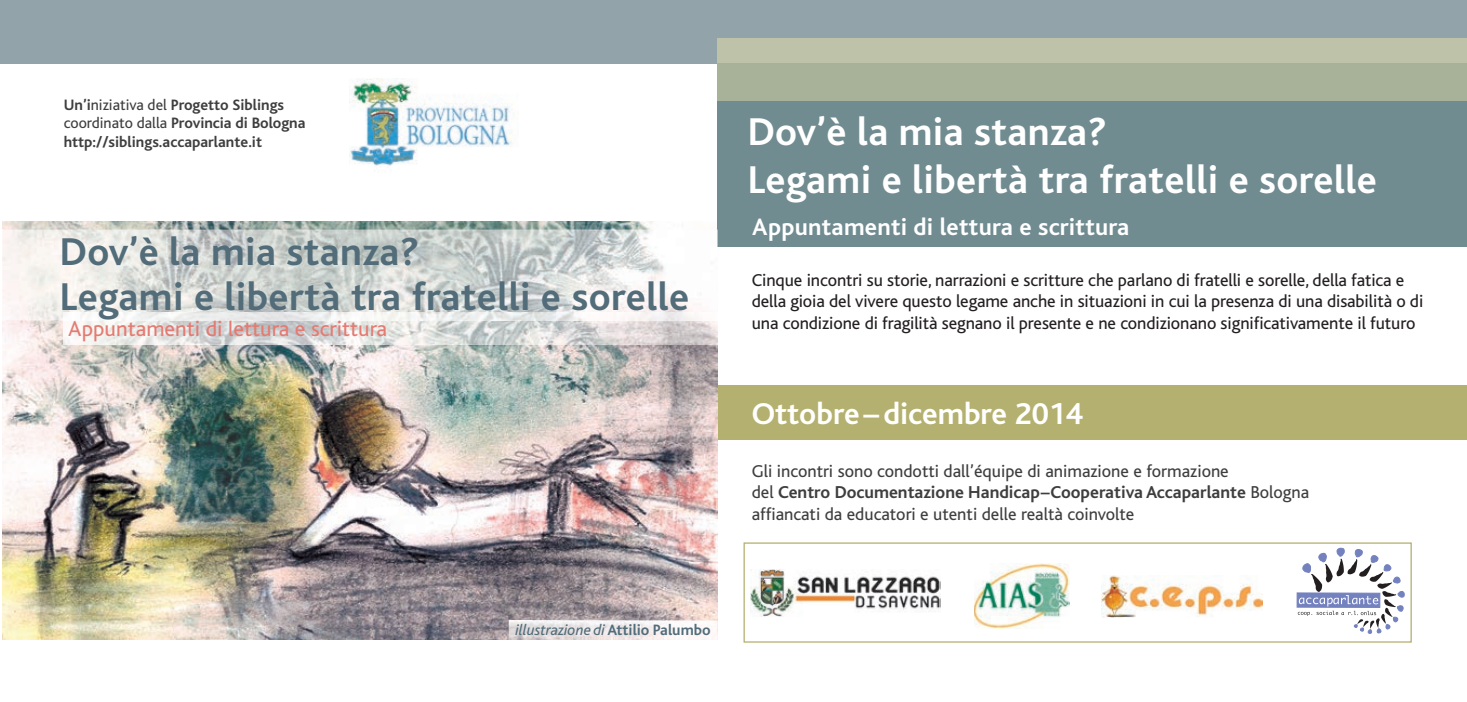
<style>
.page{position:relative;width:1467px;height:702px;background:#fff}
.page>*{position:absolute;margin:0;border:0;box-sizing:border-box;transform-origin:0 0}
.t1{font:700 40.5px/48.6px "Bliss";letter-spacing:.01em;color:#fff}
.t2{font:700 40.5px/45px "Bliss";letter-spacing:.01em;color:#526c79}
.t3{font:700 31.5px "Bliss";color:#fff}
.t4{font:700 24.75px "Bliss";letter-spacing:.01em;color:#fff}
.t5{font:22.5px "Bliss";color:#e47b72}
.t6{font:18px/21.6px "Bliss";letter-spacing:-.005em;color:#231f20}
.t7{font:18px/21.6px "Bliss";color:#3e3e3f}
.t8{font:700 15.75px/18.9px "Bliss";color:#3e3e3f}
.t9{font:italic 15.75px "Bliss";color:#526c79}
.s1{font-weight:400}
.s2{font-weight:700}
.s3{font-weight:700;font-style:normal}
</style>
<div class="page">
<div style="left:743px;top:542px;width:669px;height:100px;border:1px solid #b4b06f"></div>
<div style="left:686px;top:385px;width:781px;height:54px;background:#b4b06f"></div>
<img style="left:2px;top:221px;width:716px;height:418px">
<img style="left:64px;top:320px;width:653px;height:25px">
<div style="left:0;top:0;width:1467px;height:64px;background:#92a4a9"></div>
<div style="left:718px;top:64px;width:749px;height:182px;background:#718c91"></div>
<div style="left:718px;top:38px;width:749px;height:26px;background:#bec2a8"></div>
<div style="left:718px;top:64px;width:749px;height:37px;background:#a8b299"></div>
<img style="left:349px;top:78px;width:165px;height:93px">
<img style="left:751px;top:569px;width:189px;height:47px">
<img style="left:2px;top:229px;width:715px;height:91px">
<hr style="left:69px;top:319px;width:174px;height:1px;background:#f4c6bc">
<img style="left:509px;top:620px;width:209px;height:20px">
<img style="left:974px;top:564px;width:95px;height:64px">
<img style="left:1102px;top:575px;width:160px;height:42px">
<div style="left:1297px;top:592px;width:83px;height:15px;border:1px solid #7481bf"></div>
<svg style="left:1298px;top:548px;width:106px;height:86px"></svg>
<p class="t8" style="left:64px;top:97px;width:243px">Un’i<span class="s1">niziativa del</span> Progetto Siblings <span class="s1">coordinato dalla</span> Provincia di Bologna http://siblings.accaparlante.it</p>
<h1 class="t2" style="left:60px;top:233px;width:631px">Dov’è la mia stanza?<br>Legami e libertà tra fratelli e sorelle</h1>
<p class="t5" style="left:68px;top:321px;width:320px">Appuntamenti di lettura e scrittura</p>
<h1 class="t1" style="left:748px;top:112px;width:631px">Dov’è la mia stanza?<br>Legami e libertà tra fratelli e sorelle</h1>
<h3 class="t4" style="left:752px;top:219px;width:379px">Appuntamenti di lettura e scrittura</h3>
<p class="t6" style="left:752px;top:271px;width:673px">Cinque incontri su storie, narrazioni e scritture che parlano di fratelli e sorelle, della fatica e della gioia del vivere questo legame anche in situazioni in cui la presenza di una disabilità o di una condizione di fragilità segnano il presente e ne condizionano significativamente il futuro</p>
<h2 class="t3" style="left:752px;top:403px;width:333px">Ottobre –dicembre 2014</h2>
<p class="t7" style="left:752px;top:462px;width:559px">Gli incontri sono condotti dall’équipe di animazione e formazione<br>del <span class="s2">Centro Documentazione Handicap–Cooperativa Accaparlante</span> Bologna affiancati da educatori e utenti delle realtà coinvolte</p>
<p class="t9" style="left:515px;top:624px;width:197px">illustrazione di <span class="s3">Attilio Palumbo</span></p>
</div>
